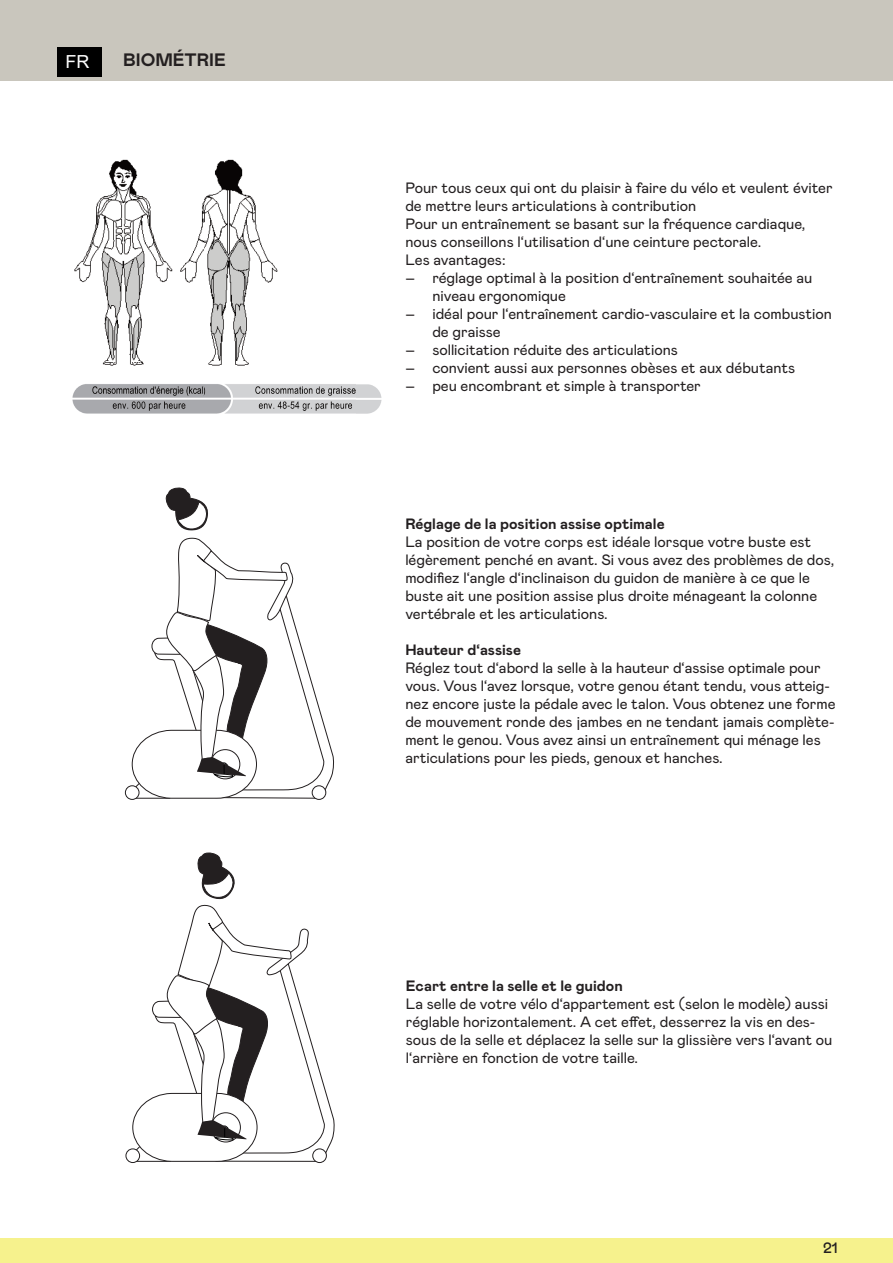
<style>
.page{position:relative;width:893px;height:1263px;background:#fff}
.page>*{position:absolute;margin:0;border:0;box-sizing:border-box;transform-origin:0 0}
.t1{font:700 18px "Mabry";color:#231f20}
.t2{font:18px "Arial";color:#fff}
.t3{font:15px/18px "Mabry";color:#231f20}
.t4{font:700 15px "Mabry";color:#231f20}
.t5{font:500 15px "Mabry";color:#231f20}
</style>
<div class="page">
<div style="left:0;top:0;width:893px;height:81px;background:#c9c6bd"></div>
<div style="left:0;top:1238px;width:893px;height:25px;background:#f6f28d"></div>
<div style="left:57px;top:47px;width:45px;height:30px;background:#000"></div>
<img style="left:72px;top:159px;width:310px;height:255px">
<div style="left:125px;top:785px;width:14px;height:15px;border:1px solid #231f20;border-radius:50%"></div>
<div style="left:312px;top:785px;width:14px;height:15px;border:1px solid #231f20;border-radius:50%"></div>
<svg style="left:166px;top:488px;width:42px;height:42px"></svg>
<svg style="left:131px;top:537px;width:203px;height:262px"></svg>
<div style="left:126px;top:1148px;width:14px;height:15px;border:1px solid #231f20;border-radius:50%"></div>
<div style="left:312px;top:1148px;width:15px;height:15px;border:1px solid #231f20;border-radius:50%"></div>
<svg style="left:132px;top:853px;width:203px;height:309px"></svg>
<p class="t2" style="left:65px;top:49px;width:25px">FR</p>
<p class="t1" style="left:123px;top:47px;width:104px">BIOMÉTRIE</p>
<p class="t3" style="left:405px;top:178px;width:429px">Pour tous ceux qui ont du plaisir à faire du vélo et veulent éviter de mettre leurs articulations à contribution<br>Pour un entraînement se basant sur la fréquence cardiaque, nous conseillons l‘utilisation d‘une ceinture pectorale.<br>Les avantages:</p>
<p class="t3" style="left:432px;top:268px;width:381px;text-indent:-27px">– réglage optimal à la position d‘entraînement souhaitée au niveau ergonomique</p>
<p class="t3" style="left:432px;top:304px;width:401px;text-indent:-27px">– idéal pour l‘entraînement cardio-vasculaire et la combustion de graisse</p>
<p class="t3" style="left:405px;top:340px;width:274px">– sollicitation réduite des articulations</p>
<p class="t3" style="left:405px;top:358px;width:391px">– convient aussi aux personnes obèses et aux débutants</p>
<p class="t3" style="left:405px;top:376px;width:297px">– peu encombrant et simple à transporter</p>
<p class="t4" style="left:405px;top:513px;width:261px">Réglage de la position assise optimale</p>
<p class="t3" style="left:405px;top:532px;width:430px">La position de votre corps est idéale lorsque votre buste est légèrement penché en avant. Si vous avez des problèmes de dos, modifiez l‘angle d‘inclinaison du guidon de manière à ce que le buste ait une position assise plus droite ménageant la colonne vertébrale et les articulations.</p>
<p class="t4" style="left:405px;top:639px;width:117px">Hauteur d‘assise</p>
<p class="t3" style="left:405px;top:658px;width:432px">Réglez tout d‘abord la selle à la hauteur d‘assise optimale pour vous. Vous l‘avez lorsque, votre genou étant tendu, vous atteig&shy;nez encore juste la pédale avec le talon. Vous obtenez une forme de mouvement ronde des jambes en ne tendant jamais complète&shy;ment le genou. Vous avez ainsi un entraînement qui ménage les articulations pour les pieds, genoux et hanches.</p>
<p class="t4" style="left:406px;top:975px;width:218px">Ecart entre la selle et le guidon</p>
<p class="t3" style="left:406px;top:994px;width:428px">La selle de votre vélo d‘appartement est (selon le modèle) aussi réglable horizontalement. A cet effet, desserrez la vis en des&shy;sous de la selle et déplacez la selle sur la glissière vers l‘avant ou l‘arrière en fonction de votre taille.</p>
<p class="t5" style="left:823px;top:1237px;width:16px">21</p>
</div>
